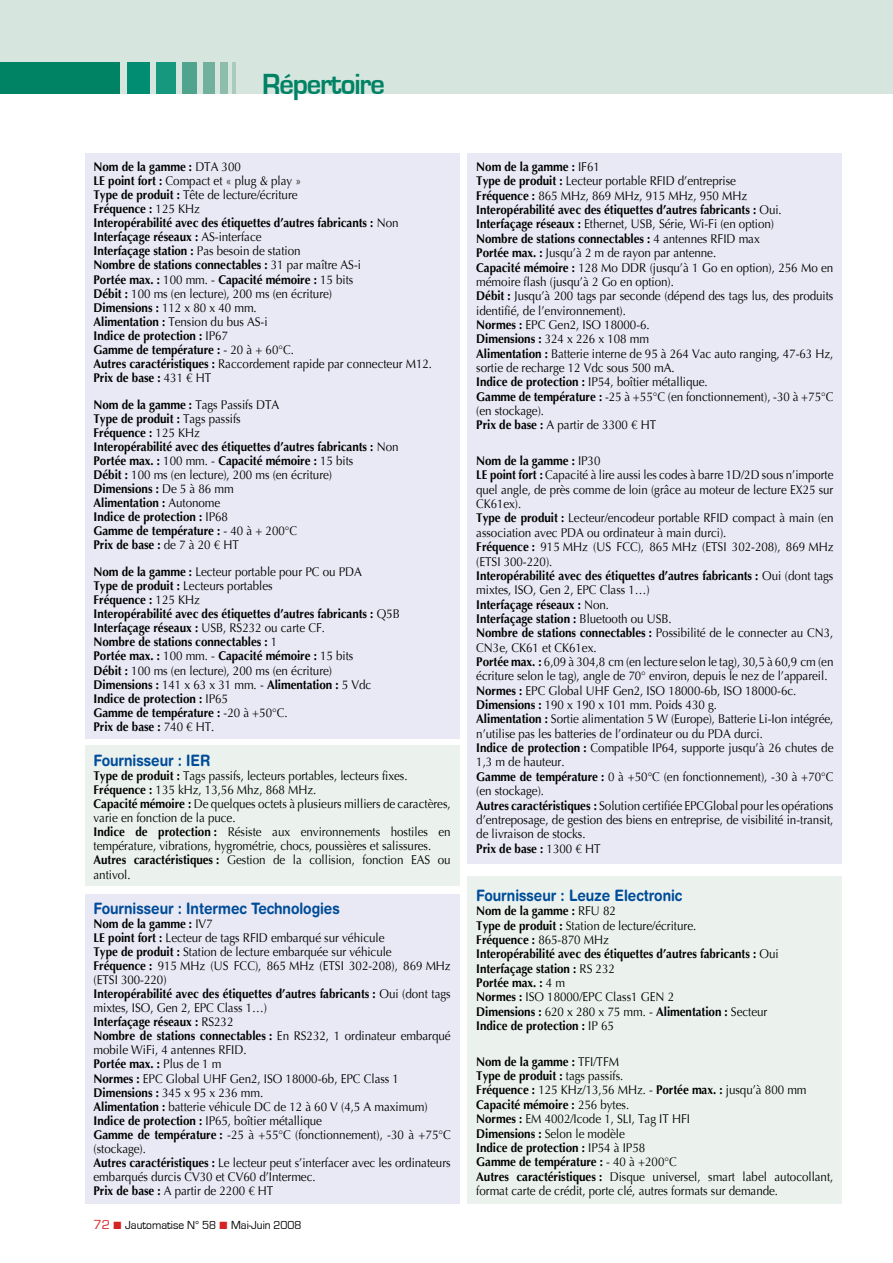
<style>
.page{position:relative;width:893px;height:1263px;background:#fff}
.page>*{position:absolute;margin:0;border:0;box-sizing:border-box;transform-origin:0 0}
.t1{font:700 30px "Eurostile";letter-spacing:-.04em;color:#008365;scale:.95 1}
.t2{font:700 15.75px "Helvetica Rounded";letter-spacing:-.005em;color:#004c99;scale:.88 1}
.t3{font:12.6px/14.4px "Optima";letter-spacing:-.005em;color:#000;scale:.92 1}
.t4{font:700 12.6px/14.1px "Optima";letter-spacing:-.005em;color:#000;scale:.92 1}
.t5{font:12px "Eurostile";color:#000;scale:.95 1}
.s1{font-weight:400}
.s2{font-weight:700}
.s3{font-size:13.5px;color:#d52422}
.s4{color:#d52422}
</style>
<div class="page">
<div style="left:0;top:0;width:893px;height:94px;background:#d6e5de"></div>
<div style="left:0;top:62px;width:120px;height:32px;background:#008365"></div>
<div style="left:128px;top:62px;width:22px;height:32px;background:#008d71"></div>
<div style="left:157px;top:62px;width:19px;height:32px;background:#16987f"></div>
<div style="left:182px;top:62px;width:15px;height:32px;background:#50a48e"></div>
<div style="left:203px;top:62px;width:11px;height:32px;background:#71b09d"></div>
<div style="left:220px;top:62px;width:7px;height:32px;background:#8dbdad"></div>
<hr style="left:232px;top:62px;width:4px;height:32px;background:#a8cbbe">
<div style="left:468px;top:876px;width:374px;height:327px;background:#ebf2ee"></div>
<div style="left:85px;top:894px;width:374px;height:309px;background:#e8e9f4"></div>
<div style="left:468px;top:153px;width:374px;height:710px;background:#e8e9f4"></div>
<div style="left:85px;top:746px;width:374px;height:140px;background:#ebf2ee"></div>
<div style="left:85px;top:153px;width:374px;height:585px;background:#e8e9f4"></div>
<h1 class="t1" style="left:262px;top:68px;width:131px">Répertoire</h1>
<p class="t4" style="left:94px;top:160px;width:369px">Nom de la gamme : <span class="s1">DTA 300<br></span>LE point fort : <span class="s1">Compact et « plug &amp; play »<br></span>Type de produit : <span class="s1">Tête de lecture/écriture<br></span>Fréquence : <span class="s1">125 KHz<br></span>Interopérabilité avec des étiquettes d’autres fabricants : <span class="s1">Non </span>Interfaçage réseaux : <span class="s1">AS-interface<br></span>Interfaçage station : <span class="s1">Pas besoin de station<br></span>Nombre de stations connectables : <span class="s1">31 par maître AS-i<br></span>Portée max. : <span class="s1">100 mm. -</span> Capacité mémoire : <span class="s1">15 bits<br></span>Débit : <span class="s1">100 ms (en lecture), 200 ms (en écriture)<br></span>Dimensions : <span class="s1">112 x 80 x 40 mm.<br></span>Alimentation : <span class="s1">Tension du bus AS-i<br></span>Indice de protection : <span class="s1">IP67<br></span>Gamme de température : <span class="s1">- 20 à + 60°C.<br></span>Autres caractéristiques : <span class="s1">Raccordement rapide par connecteur M12.<br></span>Prix de base : <span class="s1">431 € HT</span></p>
<p class="t4" style="left:94px;top:398px;width:333px">Nom de la gamme : <span class="s1">Tags Passifs DTA<br></span>Type de produit : <span class="s1">Tags passifs<br></span>Fréquence : <span class="s1">125 KHz<br></span>Interopérabilité avec des étiquettes d’autres fabricants : <span class="s1">Non </span>Portée max. : <span class="s1">100 mm. -</span> Capacité mémoire : <span class="s1">15 bits<br></span>Débit : <span class="s1">100 ms (en lecture), 200 ms (en écriture)<br></span>Dimensions : <span class="s1">De 5 à 86 mm<br></span>Alimentation : <span class="s1">Autonome<br></span>Indice de protection : <span class="s1">IP68<br></span>Gamme de température : <span class="s1">- 40 à + 200°C<br></span>Prix de base : <span class="s1">de 7 à 20 € HT</span></p>
<p class="t4" style="left:94px;top:565px;width:334px">Nom de la gamme : <span class="s1">Lecteur portable pour PC ou PDA<br></span>Type de produit : <span class="s1">Lecteurs portables<br></span>Fréquence : <span class="s1">125 KHz<br></span>Interopérabilité avec des étiquettes d’autres fabricants : <span class="s1">Q5B </span>Interfaçage réseaux : <span class="s1">USB, RS232 ou carte CF.<br></span>Nombre de stations connectables : <span class="s1">1<br></span>Portée max. : <span class="s1">100 mm. -</span> Capacité mémoire : <span class="s1">15 bits<br></span>Débit : <span class="s1">100 ms (en lecture), 200 ms (en écriture)<br></span>Dimensions : <span class="s1">141 x 63 x 31 mm. -</span> Alimentation : <span class="s1">5 Vdc </span>Indice de protection : <span class="s1">IP65<br></span>Gamme de température : <span class="s1">-20 à +50°C.<br></span>Prix de base : <span class="s1">740 € HT.</span></p>
<p class="t2" style="left:94px;top:751px;width:134px">Fournisseur : IER</p>
<p class="t3" style="left:94px;top:769px;width:390px"><span class="s2">Type de produit :</span> Tags passifs, lecteurs portables, lecteurs fixes.<br><span class="s2">Fréquence :</span> 135 kHz, 13,56 Mhz, 868 MHz.<br><span class="s2">Capacité mémoire :</span> De quelques octets à plusieurs milliers de caractères, varie en fonction de la puce.<br><span class="s2">Indice de protection :</span> Résiste aux environnements hostiles en température, vibrations, hygrométrie, chocs, poussières et salissures.<br><span class="s2">Autres caractéristiques :</span> Gestion de la collision, fonction EAS ou antivol.</p>
<p class="t2" style="left:94px;top:899px;width:281px">Fournisseur : Intermec Technologies</p>
<p class="t3" style="left:94px;top:917px;width:390px"><span class="s2">Nom de la gamme :</span> IV7<br><span class="s2">LE point fort :</span> Lecteur de tags RFID embarqué sur véhicule<br><span class="s2">Type de produit :</span> Station de lecture embarquée sur véhicule<br><span class="s2">Fréquence :</span> 915 MHz (US FCC), 865 MHz (ETSI 302-208), 869 MHz (ETSI 300-220)<br><span class="s2">Interopérabilité avec des étiquettes d’autres fabricants :</span> Oui (dont tags mixtes, ISO, Gen 2, EPC Class 1…)<br><span class="s2">Interfaçage réseaux :</span> RS232<br><span class="s2">Nombre de stations connectables :</span> En RS232, 1 ordinateur embarqué mobile WiFi, 4 antennes RFID.<br><span class="s2">Portée max. :</span> Plus de 1 m<br><span class="s2">Normes :</span> EPC Global UHF Gen2, ISO 18000-6b, EPC Class 1<br><span class="s2">Dimensions :</span> 345 x 95 x 236 mm.<br><span class="s2">Alimentation :</span> batterie véhicule DC de 12 à 60 V (4,5 A maximum)<br><span class="s2">Indice de protection :</span> IP65, boîtier métallique<br><span class="s2">Gamme de température :</span> -25 à +55°C (fonctionnement), -30 à +75°C (stockage).<br><span class="s2">Autres caractéristiques :</span> Le lecteur peut s’interfacer avec les ordinateurs embarqués durcis CV30 et CV60 d’Intermec.<br><span class="s2">Prix de base :</span> A partir de 2200 € HT</p>
<p class="t5" style="left:94px;top:1218px;width:220px"><span class="s3">72</span> <span class="s4">■</span> Jautomatise N° 58 <span class="s4">■</span> Mai-Juin 2008</p>
<p class="t3" style="left:476px;top:160px;width:390px"><span class="s2">Nom de la gamme :</span> IF61<br><span class="s2">Type de produit :</span> Lecteur portable RFID d’entreprise<br><span class="s2">Fréquence :</span> 865 MHz, 869 MHz, 915 MHz, 950 MHz<br><span class="s2">Interopérabilité avec des étiquettes d’autres fabricants :</span> Oui.<br><span class="s2">Interfaçage réseaux :</span> Ethernet, USB, Série, Wi-Fi (en option)<br><span class="s2">Nombre de stations connectables :</span> 4 antennes RFID max<br><span class="s2">Portée max. :</span> Jusqu’à 2 m de rayon par antenne.<br><span class="s2">Capacité mémoire :</span> 128 Mo DDR (jusqu’à 1 Go en option), 256 Mo en mémoire flash (jusqu’à 2 Go en option).<br><span class="s2">Débit :</span> Jusqu’à 200 tags par seconde (dépend des tags lus, des produits identifié, de l’environnement).<br><span class="s2">Normes :</span> EPC Gen2, ISO 18000-6.<br><span class="s2">Dimensions :</span> 324 x 226 x 108 mm<br><span class="s2">Alimentation :</span> Batterie interne de 95 à 264 Vac auto ranging, 47-63 Hz, sortie de recharge 12 Vdc sous 500 mA.<br><span class="s2">Indice de protection :</span> IP54, boîtier métallique.<br><span class="s2">Gamme de température :</span> -25 à +55°C (en fonctionnement), -30 à +75°C (en stockage).<br><span class="s2">Prix de base :</span> A partir de 3300 € HT</p>
<p class="t3" style="left:476px;top:454px;width:390px"><span class="s2">Nom de la gamme :</span> IP30<br><span class="s2">LE point fort :</span> Capacité à lire aussi les codes à barre 1D/2D sous n’importe quel angle, de près comme de loin (grâce au moteur de lecture EX25 sur CK61ex).<br><span class="s2">Type de produit :</span> Lecteur/encodeur portable RFID compact à main (en association avec PDA ou ordinateur à main durci).<br><span class="s2">Fréquence :</span> 915 MHz (US FCC), 865 MHz (ETSI 302-208), 869 MHz (ETSI 300-220).<br><span class="s2">Interopérabilité avec des étiquettes d’autres fabricants :</span> Oui (dont tags mixtes, ISO, Gen 2, EPC Class 1…)<br><span class="s2">Interfaçage réseaux :</span> Non.<br><span class="s2">Interfaçage station :</span> Bluetooth ou USB.<br><span class="s2">Nombre de stations connectables :</span> Possibilité de le connecter au CN3, CN3e, CK61 et CK61ex.<br><span class="s2">Portée max. :</span> 6,09 à 304,8 cm (en lecture selon le tag), 30,5 à 60,9 cm (en écriture selon le tag), angle de 70° environ, depuis le nez de l’appareil.<br><span class="s2">Normes :</span> EPC Global UHF Gen2, ISO 18000-6b, ISO 18000-6c.<br><span class="s2">Dimensions :</span> 190 x 190 x 101 mm. Poids 430 g.<br><span class="s2">Alimentation :</span> Sortie alimentation 5 W (Europe), Batterie Li-Ion intégrée, n’utilise pas les batteries de l’ordinateur ou du PDA durci.<br><span class="s2">Indice de protection :</span> Compatible IP64, supporte jusqu’à 26 chutes de 1,3 m de hauteur.<br><span class="s2">Gamme de température :</span> 0 à +50°C (en fonctionnement), -30 à +70°C (en stockage).<br><span class="s2">Autres caractéristiques :</span> Solution certifiée EPCGlobal pour les opérations d’entreposage, de gestion des biens en entreprise, de visibilité in-transit, de livraison de stocks.<br><span class="s2">Prix de base :</span> 1300 € HT</p>
<p class="t2" style="left:476px;top:886px;width:236px">Fournisseur : Leuze Electronic</p>
<p class="t4" style="left:476px;top:904px;width:330px">Nom de la gamme : <span class="s1">RFU 82<br></span>Type de produit : <span class="s1">Station de lecture/écriture.<br></span>Fréquence : <span class="s1">865-870 MHz<br></span>Interopérabilité avec des étiquettes d’autres fabricants : <span class="s1">Oui </span>Interfaçage station : <span class="s1">RS 232<br></span>Portée max. : <span class="s1">4 m<br></span>Normes : <span class="s1">ISO 18000/EPC Class1 GEN 2<br></span>Dimensions : <span class="s1">620 x 280 x 75 mm. -</span> Alimentation : <span class="s1">Secteur </span>Indice de protection : <span class="s1">IP 65</span></p>
<p class="t3" style="left:476px;top:1054px;width:390px"><span class="s2">Nom de la gamme :</span> TFI/TFM<br><span class="s2">Type de produit :</span> tags passifs.<br><span class="s2">Fréquence :</span> 125 KHz/13,56 MHz. - <span class="s2">Portée max. :</span> jusqu’à 800 mm <span class="s2">Capacité mémoire :</span> 256 bytes.<br><span class="s2">Normes :</span> EM 4002/Icode 1, SLI, Tag IT HFI<br><span class="s2">Dimensions :</span> Selon le modèle<br><span class="s2">Indice de protection :</span> IP54 à IP58<br><span class="s2">Gamme de température :</span> - 40 à +200°C<br><span class="s2">Autres caractéristiques :</span> Disque universel, smart label autocollant, format carte de crédit, porte clé, autres formats sur demande.</p>
</div>
